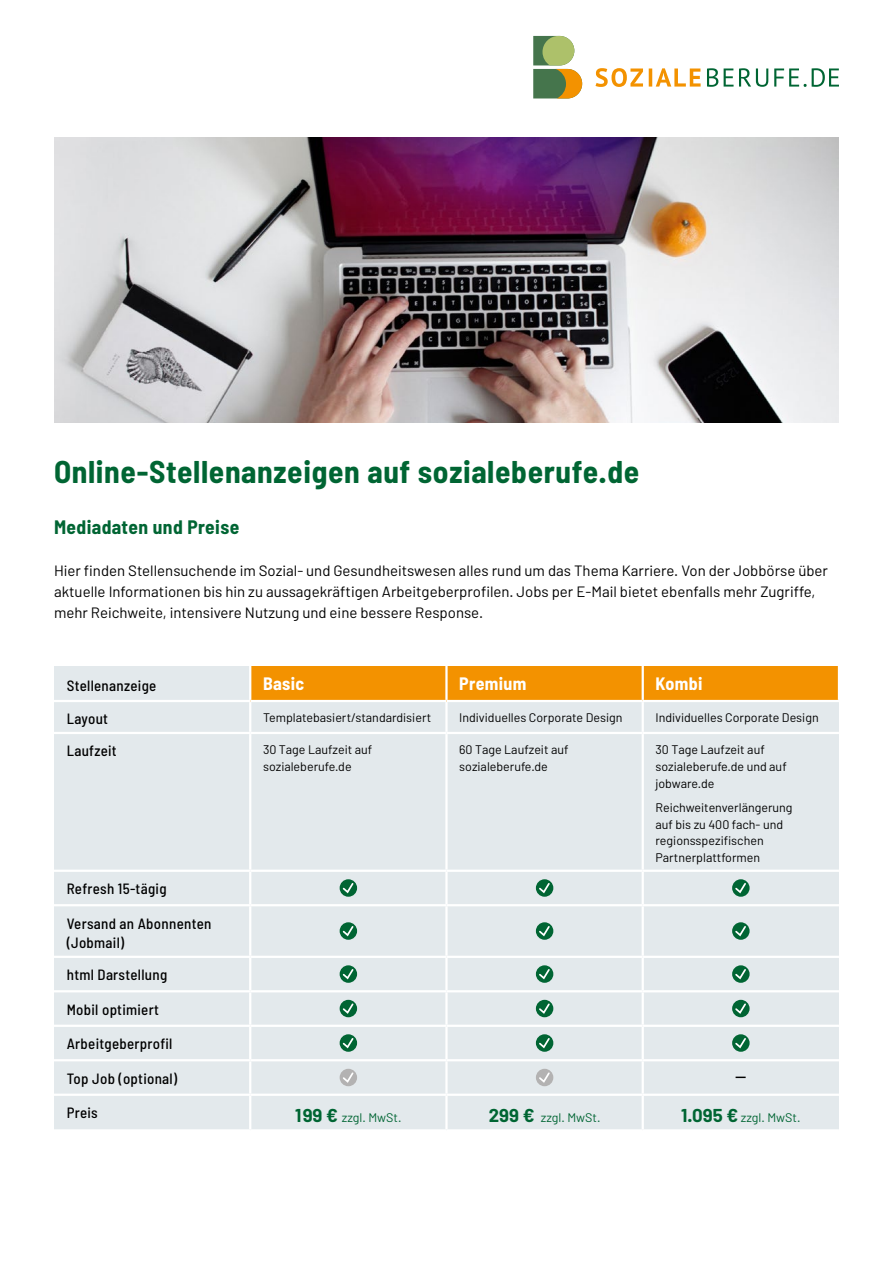
<style>
.page{position:relative;width:893px;height:1263px;background:#fff}
.page>*{position:absolute;margin:0;border:0;box-sizing:border-box;transform-origin:0 0}
.t1{font:700 semi-condensed 31.5px "Barlow";letter-spacing:.02em;color:#006533}
.t2{font:700 semi-condensed 19.5px "Barlow";letter-spacing:.02em;color:#006533}
.t3{font:700 semi-condensed 18px "Barlow";letter-spacing:.02em;color:#fff}
.t4{font:18px "Arial";color:#000}
.t5{font:15px/21px "Barlow";color:#000}
.t6{font:500 semi-condensed 15px/19.6px "Barlow";letter-spacing:.02em;color:#000}
.t7{font:12.45px/16.8px "Barlow";color:#000}
.t8{font:12.45px "Barlow";color:#006533}
.s1{font-weight:700;font-size:18.6px}
</style>
<div class="page">
<svg style="left:533px;top:36px;width:49px;height:62px"></svg>
<svg style="left:707px;top:68px;width:132px;height:19px"></svg>
<svg style="left:595px;top:68px;width:106px;height:19px"></svg>
<img style="left:54px;top:138px;width:785px;height:284px">
<div style="left:54px;top:666px;width:785px;height:463px;background:#e3e9ec"></div>
<div style="left:250px;top:666px;width:196px;height:35px;background:#f39200"></div>
<div style="left:448px;top:666px;width:390px;height:34px;background:#f39200"></div>
<hr style="left:249px;top:666px;width:2px;height:34px;background:#fff">
<hr style="left:54px;top:700px;width:196px;height:2px;background:#fff">
<hr style="left:250px;top:700px;width:196px;height:2px;background:#fff">
<hr style="left:249px;top:702px;width:2px;height:30px;background:#fff">
<hr style="left:445px;top:702px;width:3px;height:30px;background:#fff">
<hr style="left:642px;top:702px;width:2px;height:30px;background:#fff">
<hr style="left:54px;top:732px;width:196px;height:2px;background:#fff">
<hr style="left:250px;top:732px;width:196px;height:2px;background:#fff">
<hr style="left:249px;top:734px;width:2px;height:136px;background:#fff">
<hr style="left:446px;top:732px;width:197px;height:2px;background:#fff">
<hr style="left:445px;top:734px;width:3px;height:136px;background:#fff">
<hr style="left:643px;top:732px;width:196px;height:2px;background:#fff">
<hr style="left:642px;top:734px;width:2px;height:136px;background:#fff">
<hr style="left:54px;top:870px;width:196px;height:2px;background:#fff">
<hr style="left:250px;top:870px;width:196px;height:2px;background:#fff">
<hr style="left:249px;top:872px;width:2px;height:32px;background:#fff">
<hr style="left:446px;top:870px;width:197px;height:2px;background:#fff">
<hr style="left:445px;top:872px;width:3px;height:32px;background:#fff">
<hr style="left:643px;top:870px;width:196px;height:2px;background:#fff">
<hr style="left:642px;top:872px;width:2px;height:32px;background:#fff">
<hr style="left:54px;top:904px;width:196px;height:2px;background:#fff">
<hr style="left:250px;top:904px;width:196px;height:2px;background:#fff">
<hr style="left:249px;top:906px;width:2px;height:50px;background:#fff">
<hr style="left:446px;top:904px;width:197px;height:2px;background:#fff">
<hr style="left:445px;top:906px;width:3px;height:50px;background:#fff">
<hr style="left:643px;top:904px;width:196px;height:2px;background:#fff">
<hr style="left:642px;top:906px;width:2px;height:50px;background:#fff">
<hr style="left:54px;top:956px;width:196px;height:2px;background:#fff">
<hr style="left:250px;top:956px;width:196px;height:2px;background:#fff">
<hr style="left:249px;top:958px;width:2px;height:32px;background:#fff">
<hr style="left:446px;top:956px;width:197px;height:2px;background:#fff">
<hr style="left:445px;top:958px;width:3px;height:32px;background:#fff">
<hr style="left:643px;top:956px;width:196px;height:2px;background:#fff">
<hr style="left:642px;top:958px;width:2px;height:32px;background:#fff">
<hr style="left:54px;top:990px;width:196px;height:2px;background:#fff">
<hr style="left:250px;top:990px;width:196px;height:2px;background:#fff">
<hr style="left:249px;top:992px;width:2px;height:33px;background:#fff">
<hr style="left:446px;top:990px;width:197px;height:2px;background:#fff">
<hr style="left:445px;top:992px;width:3px;height:33px;background:#fff">
<hr style="left:643px;top:990px;width:196px;height:2px;background:#fff">
<hr style="left:642px;top:992px;width:2px;height:33px;background:#fff">
<hr style="left:54px;top:1025px;width:196px;height:2px;background:#fff">
<hr style="left:250px;top:1025px;width:196px;height:2px;background:#fff">
<hr style="left:249px;top:1027px;width:2px;height:32px;background:#fff">
<hr style="left:446px;top:1025px;width:197px;height:2px;background:#fff">
<hr style="left:445px;top:1027px;width:3px;height:32px;background:#fff">
<hr style="left:643px;top:1025px;width:196px;height:2px;background:#fff">
<hr style="left:642px;top:1027px;width:2px;height:32px;background:#fff">
<hr style="left:54px;top:1059px;width:196px;height:2px;background:#fff">
<hr style="left:250px;top:1059px;width:196px;height:2px;background:#fff">
<hr style="left:249px;top:1061px;width:2px;height:32px;background:#fff">
<hr style="left:446px;top:1059px;width:197px;height:2px;background:#fff">
<hr style="left:445px;top:1061px;width:3px;height:32px;background:#fff">
<hr style="left:643px;top:1059px;width:196px;height:2px;background:#fff">
<hr style="left:642px;top:1061px;width:2px;height:32px;background:#fff">
<hr style="left:54px;top:1093px;width:196px;height:3px;background:#fff">
<hr style="left:250px;top:1093px;width:196px;height:3px;background:#fff">
<hr style="left:249px;top:1096px;width:2px;height:33px;background:#fff">
<hr style="left:446px;top:1093px;width:197px;height:3px;background:#fff">
<hr style="left:445px;top:1096px;width:3px;height:33px;background:#fff">
<hr style="left:643px;top:1093px;width:196px;height:3px;background:#fff">
<hr style="left:642px;top:1096px;width:2px;height:33px;background:#fff">
<hr style="left:445px;top:666px;width:3px;height:34px;background:#fff">
<hr style="left:642px;top:666px;width:2px;height:34px;background:#fff">
<hr style="left:838px;top:666px;width:2px;height:34px;background:#fff">
<hr style="left:446px;top:700px;width:197px;height:2px;background:#fff">
<hr style="left:643px;top:700px;width:197px;height:2px;background:#fff">
<svg style="left:340px;top:879px;width:17px;height:18px"></svg>
<svg style="left:341px;top:881px;width:14px;height:14px"></svg>
<div style="left:536px;top:879px;width:17px;height:18px;background:#006533;border-radius:50%"></div>
<svg style="left:537px;top:881px;width:14px;height:14px"></svg>
<svg style="left:732px;top:879px;width:18px;height:18px"></svg>
<svg style="left:734px;top:881px;width:13px;height:14px"></svg>
<svg style="left:340px;top:922px;width:17px;height:18px"></svg>
<svg style="left:341px;top:924px;width:14px;height:14px"></svg>
<div style="left:536px;top:922px;width:17px;height:18px;background:#006533;border-radius:50%"></div>
<svg style="left:537px;top:924px;width:14px;height:14px"></svg>
<svg style="left:732px;top:922px;width:18px;height:18px"></svg>
<svg style="left:734px;top:924px;width:13px;height:14px"></svg>
<svg style="left:340px;top:965px;width:17px;height:18px"></svg>
<svg style="left:341px;top:967px;width:14px;height:14px"></svg>
<svg style="left:536px;top:965px;width:17px;height:18px"></svg>
<svg style="left:537px;top:967px;width:14px;height:14px"></svg>
<svg style="left:732px;top:965px;width:18px;height:18px"></svg>
<svg style="left:734px;top:967px;width:13px;height:14px"></svg>
<div style="left:340px;top:1000px;width:17px;height:17px;background:#006533;border-radius:50%"></div>
<svg style="left:341px;top:1002px;width:14px;height:13px"></svg>
<div style="left:536px;top:1000px;width:17px;height:17px;background:#006533;border-radius:50%"></div>
<svg style="left:537px;top:1002px;width:14px;height:13px"></svg>
<svg style="left:732px;top:1000px;width:18px;height:17px"></svg>
<svg style="left:734px;top:1002px;width:13px;height:13px"></svg>
<svg style="left:340px;top:1034px;width:17px;height:18px"></svg>
<svg style="left:341px;top:1036px;width:14px;height:14px"></svg>
<div style="left:536px;top:1034px;width:17px;height:18px;background:#006533;border-radius:50%"></div>
<svg style="left:537px;top:1036px;width:14px;height:14px"></svg>
<svg style="left:732px;top:1034px;width:18px;height:18px"></svg>
<svg style="left:734px;top:1036px;width:13px;height:14px"></svg>
<div style="left:340px;top:1069px;width:17px;height:17px;background:#b3b2b2;border-radius:50%"></div>
<svg style="left:341px;top:1071px;width:14px;height:13px"></svg>
<div style="left:536px;top:1069px;width:17px;height:17px;background:#b3b2b2;border-radius:50%"></div>
<svg style="left:537px;top:1071px;width:14px;height:13px"></svg>
<h1 class="t1" style="left:54px;top:452px;width:587px">Online-Stellenanzeigen auf sozialeberufe.de</h1>
<h2 class="t2" style="left:54px;top:515px;width:187px">Mediadaten und Preise</h2>
<p class="t5" style="left:54px;top:560px;width:775px">Hier finden Stellensuchende im Sozial- und Gesundheitswesen alles rund um das Thema Karriere. Von der Jobbörse über aktuelle Informationen bis hin zu aussagekräftigen Arbeitgeberprofilen. Jobs per E-Mail bietet ebenfalls mehr Zugriffe, mehr Reichweite, intensivere Nutzung und eine bessere Response.</p>
<p class="t6" style="left:67px;top:675px;width:91px">Stellenanzeige</p>
<h3 class="t3" style="left:263px;top:672px;width:43px">Basic</h3>
<h3 class="t3" style="left:459px;top:672px;width:69px">Premium</h3>
<h3 class="t3" style="left:655px;top:672px;width:49px">Kombi</h3>
<p class="t6" style="left:67px;top:709px;width:43px">Layout</p>
<p class="t7" style="left:263px;top:709px;width:170px">Templatebasiert/standardisiert</p>
<p class="t7" style="left:459px;top:709px;width:165px">Individuelles Corporate Design</p>
<p class="t7" style="left:655px;top:709px;width:165px">Individuelles Corporate Design</p>
<p class="t6" style="left:67px;top:741px;width:52px">Laufzeit</p>
<p class="t7" style="left:263px;top:741px;width:111px">30 Tage Laufzeit auf sozialeberufe.de</p>
<p class="t7" style="left:459px;top:741px;width:111px">60 Tage Laufzeit auf sozialeberufe.de</p>
<p class="t7" style="left:655px;top:741px;width:133px">30 Tage Laufzeit auf sozialeberufe.de und auf jobware.de</p>
<p class="t7" style="left:655px;top:799px;width:139px">Reichweitenverlängerung auf bis zu 400 fach- und regionsspezifischen<br>Partnerplattformen</p>
<p class="t6" style="left:67px;top:878px;width:101px">Refresh 15-tägig</p>
<p class="t6" style="left:67px;top:913px;width:146px">Versand an Abonnenten (Jobmail)</p>
<p class="t6" style="left:67px;top:965px;width:102px">html Darstellung</p>
<p class="t6" style="left:67px;top:999px;width:94px">Mobil optimiert</p>
<p class="t6" style="left:67px;top:1034px;width:107px">Arbeitgeberprofil</p>
<p class="t6" style="left:67px;top:1068px;width:112px">Top Job (optional)</p>
<h3 class="t4" style="left:736px;top:1064px;width:12px">–</h3>
<p class="t6" style="left:67px;top:1102px;width:33px">Preis</p>
<p class="t8" style="left:295px;top:1110px;width:108px"><span class="s1">199 €</span> zzgl. MwSt.</p>
<p class="t8" style="left:489px;top:1110px;width:113px"><span class="s1">299 €</span> zzgl. MwSt.</p>
<p class="t8" style="left:681px;top:1110px;width:121px"><span class="s1">1.095 €</span> zzgl. MwSt.</p>
</div>
